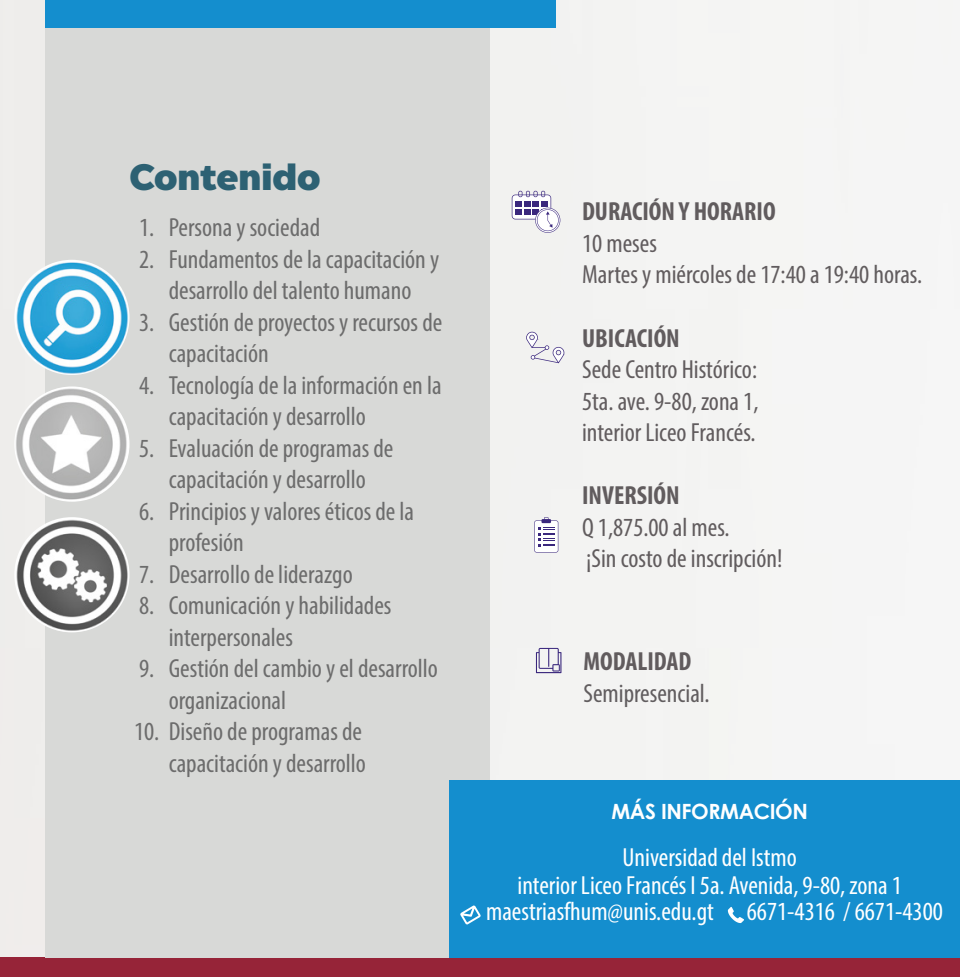
<style>
.page{position:relative;width:960px;height:977px;background:#fff}
.page>*{position:absolute;margin:0;border:0;box-sizing:border-box;transform-origin:0 0}
.t1{font:900 36.75px "Chronica Pro";color:#2d6173}
.t2{font:condensed 26.25px/31.5px "Myriad Pro";color:#6c6c6c}
.t3{font:condensed 26.25px/31.5px "Myriad Pro";color:#615c5e}
.t4{font:condensed 26.25px/28px "Myriad Pro";color:#fff;text-align:center}
.t5{font:700 condensed 26.25px "Myriad Pro";color:#615c5e}
.t6{font:condensed 26.25px "Myriad Pro";color:#615d5f}
.t7{font:700 21px "Century Gothic";letter-spacing:-.02em;color:#fff}
</style>
<div class="page">
<div style="left:0;top:957px;width:960px;height:19px;background:#962438"></div>
<div style="left:45px;top:0;width:444px;height:957px;background:#d8d9d7"></div>
<div style="left:450px;top:780px;width:510px;height:177px;background:#148ece"></div>
<svg style="left:728px;top:907px;width:16px;height:16px"></svg>
<svg style="left:460px;top:905px;width:21px;height:19px"></svg>
<div style="left:45px;top:0;width:511px;height:28px;background:#148ece"></div>
<svg style="left:534px;top:517px;width:24px;height:35px"></svg>
<svg style="left:512px;top:191px;width:48px;height:42px"></svg>
<svg style="left:526px;top:332px;width:38px;height:31px"></svg>
<svg style="left:536px;top:648px;width:25px;height:25px"></svg>
<hr style="left:959px;top:940px;width:1px;height:36px;background:#962438">
<img style="left:14px;top:260px;width:115px;height:115px;border-radius:58px">
<img style="left:14px;top:386px;width:115px;height:115px;border-radius:58px">
<img style="left:14px;top:517px;width:115px;height:115px;border-radius:58px">
<h1 class="t1" style="left:129px;top:148px;width:192px">Contenido</h1>
<p class="t2" style="left:169px;top:211px;width:275px">Persona y sociedad<br>Fundamentos de la capacitación y desarrollo del talento humano<br>Gestión de proyectos y recursos de capacitación<br>Tecnología de la información en la capacitación y desarrollo<br>Evaluación de programas de capacitación y desarrollo<br>Principios y valores éticos de la profesión<br>Desarrollo de liderazgo<br>Comunicación y habilidades interpersonales<br>Gestión del cambio y el desarrollo organizacional</p>
<p class="t2" style="left:134px;top:715px;width:233px;text-align:right">10. Diseño de programas de capacitación y desarrollo</p>
<p class="t2" style="left:139px;top:211px;width:17px">1.<br>2.</p>
<p class="t2" style="left:139px;top:306px;width:17px">3.</p>
<p class="t2" style="left:139px;top:369px;width:17px">4.</p>
<p class="t2" style="left:139px;top:432px;width:17px">5.</p>
<p class="t2" style="left:139px;top:495px;width:17px">6.</p>
<p class="t2" style="left:139px;top:558px;width:17px">7.<br>8.</p>
<p class="t2" style="left:139px;top:652px;width:17px">9.</p>
<p class="t5" style="left:582px;top:195px;width:195px">DURACIÓN Y HORARIO</p>
<p class="t3" style="left:582px;top:227px;width:342px">10 meses<br>Martes y miércoles de 17:40 a 19:40 horas.</p>
<p class="t5" style="left:582px;top:321px;width:99px">UBICACIÓN</p>
<p class="t3" style="left:582px;top:353px;width:178px;text-align:justify">Sede Centro Histórico:<br>5ta. ave. 9-80, zona 1, interior Liceo Francés.</p>
<p class="t5" style="left:582px;top:479px;width:99px">INVERSIÓN</p>
<p class="t3" style="left:582px;top:511px;width:202px">Q 1,875.00 al mes.<br>¡Sin costo de inscripción!</p>
<p class="t5" style="left:584px;top:645px;width:109px">MODALIDAD</p>
<p class="t6" style="left:584px;top:677px;width:128px">Semipresencial.</p>
<p class="t7" style="left:611px;top:795px;width:198px">MÁS INFORMACIÓN</p>
<p class="t4" style="left:518px;top:843px;width:386px">Universidad del Istmo<br>interior Liceo Francés I 5a. Avenida, 9-80, zona 1</p>
<p class="t4" style="left:486px;top:896px;width:229px">maestriasfhum@unis.edu.gt</p>
<p class="t4" style="left:747px;top:896px;width:198px">6671-4316 / 6671-4300</p>
</div>
